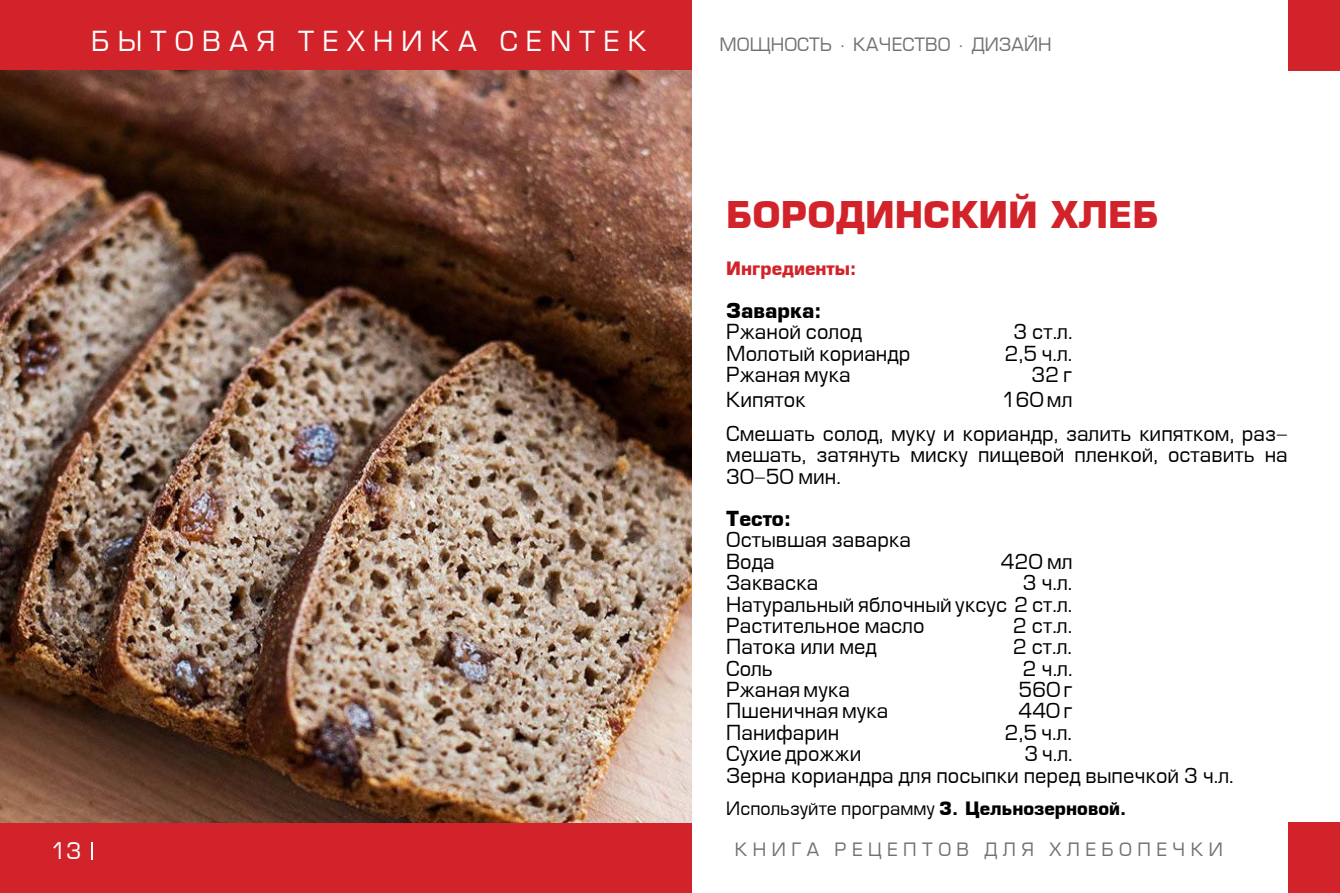
<style>
.page{position:relative;width:1340px;height:893px;background:#fff}
.page>*{position:absolute;margin:0;border:0;box-sizing:border-box;transform-origin:0 0}
.t1{font:700 36px "Europe";color:#d3232a}
.t2{font:27px "Europe";letter-spacing:.3em;color:#fff}
.t3{font:22.5px "Europe";color:#fff}
.t4{font:20.25px/21.4px "Europe";color:#000;text-align:justify}
.t5{font:700 20.25px "Europe";color:#000}
.t6{font:18px "Europe";color:#000}
.t7{font:18px "Europe";letter-spacing:.3em;color:#727074}
.t8{font:18px "Europe";color:#727074}
.t9{font:700 18px "Europe";color:#d3232a}
.s1{font-weight:700}
</style>
<div class="page">
<div style="left:0;top:0;width:691px;height:70px;background:#d3232a"></div>
<div style="left:1288px;top:0;width:51px;height:70px;background:#d3232a"></div>
<div style="left:1288px;top:823px;width:51px;height:70px;background:#d3232a"></div>
<div style="left:0;top:823px;width:691px;height:70px;background:#d3232a"></div>
<img style="left:0;top:70px;width:691px;height:753px">
<svg style="left:91px;top:842px;width:2px;height:17px"></svg>
<h2 class="t2" style="left:91px;top:27px;width:557px">БЫТОВАЯ ТЕХНИКА CENTEK</h2>
<p class="t3" style="left:51px;top:839px;width:32px">13</p>
<p class="t8" style="left:719px;top:35px;width:334px">МОЩНОСТЬ · КАЧЕСТВО · ДИЗАЙН</p>
<h1 class="t1" style="left:726px;top:193px;width:434px">БОРОДИНСКИЙ ХЛЕБ</h1>
<p class="t9" style="left:726px;top:258px;width:132px">Ингредиенты:</p>
<p class="t5" style="left:726px;top:298px;width:97px">Заварка:</p>
<p class="t4" style="left:726px;top:322px;width:137px">Ржаной солод</p>
<p class="t4" style="left:1013px;top:322px;width:61px">3 ст.л.</p>
<p class="t4" style="left:726px;top:343px;width:186px">Молотый кориандр</p>
<p class="t4" style="left:1004px;top:343px;width:69px">2,5 ч.л.</p>
<p class="t4" style="left:726px;top:365px;width:126px">Ржаная мука</p>
<p class="t4" style="left:1031px;top:365px;width:42px">32 г</p>
<p class="t4" style="left:726px;top:390px;width:81px">Кипяток</p>
<p class="t4" style="left:1001px;top:390px;width:72px">160 мл</p>
<p class="t4" style="left:726px;top:424px;width:563px">Смешать солод, муку и кориандр, залить кипятком, раз&shy;мешать, затянуть миску пищевой пленкой, оставить на 30-50 мин.</p>
<p class="t5" style="left:726px;top:506px;width:67px">Тесто:</p>
<p class="t4" style="left:726px;top:530px;width:186px">Остывшая заварка<br>Вода</p>
<p class="t4" style="left:1000px;top:551px;width:73px">420 мл</p>
<p class="t4" style="left:726px;top:573px;width:94px">Закваска</p>
<p class="t4" style="left:726px;top:573px;width:347px;text-indent:296px">3 ч.л.<br>Натуральный яблочный уксус 2 ст.л.<br>Растительное масло</p>
<p class="t4" style="left:1013px;top:616px;width:60px">2 ст.л.</p>
<p class="t4" style="left:726px;top:637px;width:152px">Патока или мед</p>
<p class="t4" style="left:1013px;top:637px;width:60px">2 ст.л.</p>
<p class="t4" style="left:726px;top:658px;width:48px">Соль</p>
<p class="t4" style="left:1022px;top:658px;width:51px">2 ч.л.</p>
<p class="t4" style="left:726px;top:680px;width:125px">Ржаная мука</p>
<p class="t4" style="left:1018px;top:680px;width:55px">560 г</p>
<p class="t4" style="left:726px;top:701px;width:164px">Пшеничная мука</p>
<p class="t4" style="left:1018px;top:701px;width:56px">440 г</p>
<p class="t4" style="left:726px;top:723px;width:114px">Панифарин</p>
<p class="t4" style="left:1004px;top:723px;width:69px">2,5 ч.л.</p>
<p class="t4" style="left:726px;top:744px;width:137px">Сухие дрожжи</p>
<p class="t4" style="left:1024px;top:744px;width:50px">3 ч.л.</p>
<p class="t6" style="left:726px;top:799px;width:402px">Используйте программу <span class="s1">3. Цельнозерновой.</span></p>
<p class="t4" style="left:726px;top:766px;width:509px">Зерна кориандра для посыпки перед выпечкой 3 ч.л.</p>
<p class="t7" style="left:735px;top:840px;width:489px">КНИГА РЕЦЕПТОВ ДЛЯ ХЛЕБОПЕЧКИ</p>
</div>
